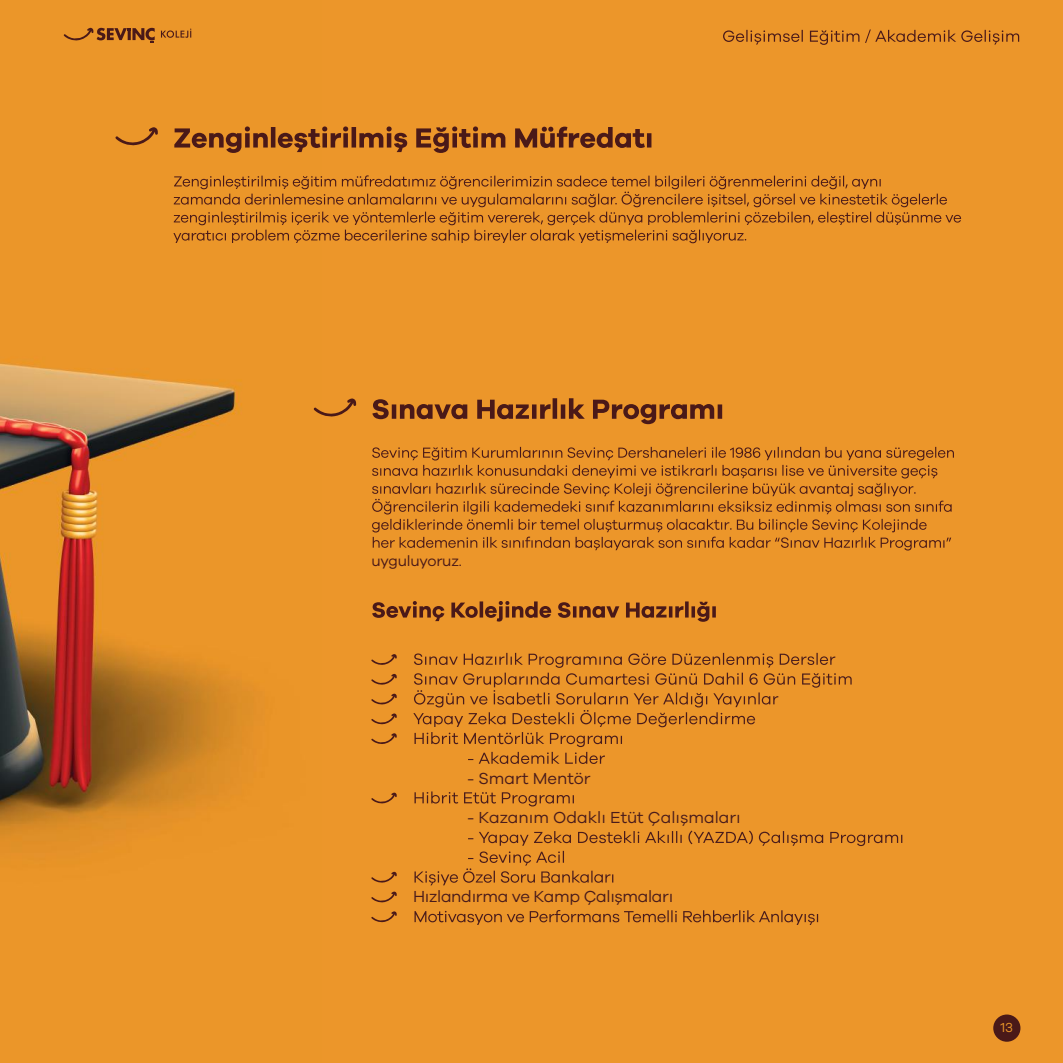
<style>
.page{position:relative;width:1063px;height:1063px;background:#ec962a}
.page>*{position:absolute;margin:0;border:0;box-sizing:border-box;transform-origin:0 0}
.t1{font:16.5px "Galano Grotesque";letter-spacing:-.005em;color:#491b1b}
.t2{font:15px "Galano Grotesque";letter-spacing:-.02em;color:#4a1918}
.t3{font:13.5px "Galano Grotesque";color:#ec9729}
</style>
<div class="page">
<img style="left:0;top:27px;width:254px;height:825px">
<div style="left:993px;top:1015px;width:27px;height:27px;background:#4a1918;border-radius:50%"></div>
<svg style="left:173px;top:175px;width:788px;height:68px"></svg>
<svg style="left:174px;top:126px;width:477px;height:27px"></svg>
<svg style="left:372px;top:447px;width:582px;height:104px"></svg>
<svg style="left:372px;top:398px;width:350px;height:26px"></svg>
<svg style="left:63px;top:28px;width:92px;height:15px"></svg>
<svg style="left:161px;top:29px;width:30px;height:9px"></svg>
<svg style="left:723px;top:30px;width:296px;height:15px"></svg>
<svg style="left:115px;top:127px;width:43px;height:19px"></svg>
<svg style="left:313px;top:398px;width:43px;height:19px"></svg>
<svg style="left:372px;top:601px;width:344px;height:21px"></svg>
<svg style="left:413px;top:653px;width:439px;height:111px"></svg>
<svg style="left:415px;top:791px;width:159px;height:15px"></svg>
<svg style="left:415px;top:831px;width:487px;height:54px"></svg>
<svg style="left:415px;top:910px;width:403px;height:15px"></svg>
<svg style="left:371px;top:654px;width:26px;height:11px"></svg>
<svg style="left:371px;top:674px;width:26px;height:11px"></svg>
<svg style="left:371px;top:693px;width:26px;height:12px"></svg>
<svg style="left:371px;top:713px;width:26px;height:12px"></svg>
<svg style="left:371px;top:733px;width:26px;height:11px"></svg>
<svg style="left:371px;top:911px;width:26px;height:12px"></svg>
<svg style="left:371px;top:891px;width:26px;height:12px"></svg>
<svg style="left:371px;top:872px;width:26px;height:11px"></svg>
<svg style="left:371px;top:792px;width:26px;height:12px"></svg>
<p class="t2" style="left:371px;top:552px;width:92px">uyguluyoruz.</p>
<p class="t1" style="left:467px;top:768px;width:125px">- Smart Mentör</p>
<p class="t1" style="left:467px;top:808px;width:275px">- Kazanım Odaklı Etüt Çalışmaları</p>
<p class="t1" style="left:413px;top:887px;width:262px">Hızlandırma ve Kamp Çalışmaları</p>
<p class="t3" style="left:1001px;top:1020px;width:14px">13</p>
</div>
